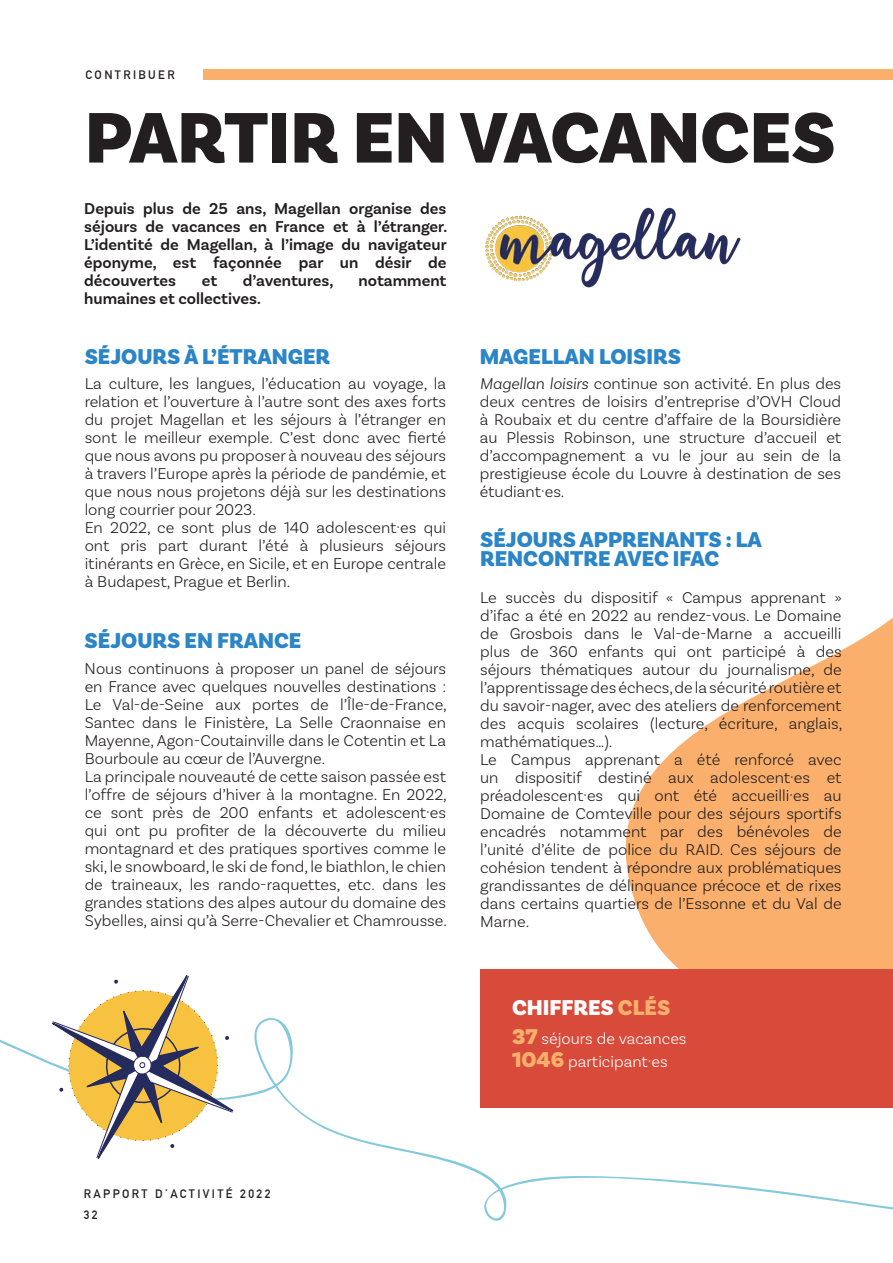
<style>
.page{position:relative;width:893px;height:1263px;background:#fff}
.page>*{position:absolute;margin:0;border:0;box-sizing:border-box;transform-origin:0 0}
.t1{font:900 75px "Basic Sans";color:#231f20}
.t2{font:900 22.5px/19.5px "Basic Sans";color:#2b85c6}
.t3{font:900 22.5px "Basic Sans";color:#fff}
.t4{font:300 16.5px/18px "Basic Sans";color:#231f20;text-align:justify}
.t5{font:600 16.5px/18px "Basic Sans";color:#231f20;text-align:justify}
.t6{font:300 16.5px "Basic Sans";color:#fff}
.t7{font:700 12px "DIN Alternate";letter-spacing:.2em;color:#231f20}
.s1{font-style:italic}
.s2{color:#faaf6c}
.s3{font-weight:900;font-size:22.5px;color:#faaf6c}
</style>
<div class="page">
<div style="left:203px;top:70px;width:690px;height:10px;background:#faaf6c"></div>
<svg style="left:625px;top:618px;width:268px;height:351px;fill:#faaf6c"></svg>
<div style="left:480px;top:969px;width:413px;height:139px;background:#d84b3a"></div>
<img style="left:485px;top:207px;width:256px;height:81px">
<svg style="left:0;top:1018px;width:893px;height:203px"></svg>
<svg style="left:42px;top:975px;width:201px;height:194px"></svg>
<p class="t7" style="left:86px;top:66px;width:91px">CONTRIBUER</p>
<p class="t1" style="left:85px;top:92px;width:752px">PARTIR EN VACANCES</p>
<p class="t5" style="left:84px;top:200px;width:364px">Depuis plus de 25 ans, Magellan organise des séjours de vacances en France et à l’étranger.<br>L’identité de Magellan, à l’image du navigateur éponyme, est façonnée par un désir de découvertes</p>
<p class="t5" style="left:202px;top:272px;width:17px">et</p>
<p class="t5" style="left:243px;top:272px;width:92px">d’aventures,</p>
<p class="t5" style="left:359px;top:272px;width:89px">notamment</p>
<p class="t5" style="left:84px;top:290px;width:178px">humaines et collectives.</p>
<p class="t2" style="left:85px;top:347px;width:247px">SÉJOURS À L’ÉTRANGER</p>
<p class="t4" style="left:85px;top:374px;width:363px">La culture, les langues, l’éducation au voyage, la relation et l’ouverture à l’autre sont des axes forts du projet Magellan et les séjours à l’étranger en sont le meilleur exemple. C’est donc avec fierté que nous avons pu proposer à nouveau des séjours à travers l’Europe après la période de pandémie, et que nous nous projetons déjà sur les destinations long courrier pour 2023.</p>
<p class="t4" style="left:85px;top:518px;width:363px">En 2022, ce sont plus de 140 adolescent·es qui ont pris part durant l’été à plusieurs séjours itinérants en Grèce, en Sicile, et en Europe centrale à Budapest, Prague et Berlin.</p>
<p class="t2" style="left:85px;top:632px;width:218px">SÉJOURS EN FRANCE</p>
<p class="t4" style="left:85px;top:659px;width:364px">Nous continuons à proposer un panel de séjours en France avec quelques nouvelles destinations :<br>Le Val-de-Seine aux portes de l’Île-de-France, Santec dans le Finistère, La Selle Craonnaise en Mayenne, Agon-Coutainville dans le Cotentin et La Bourboule au cœur de l’Auvergne.</p>
<p class="t4" style="left:85px;top:767px;width:364px">La principale nouveauté de cette saison passée est l’offre de séjours d’hiver à la montagne. En 2022, ce sont près de 200 enfants et adolescent·es qui ont pu profiter de la découverte du milieu montagnard et des pratiques sportives comme le ski, le snowboard, le ski de fond, le biathlon, le chien de traineaux, les rando-raquettes, etc. dans les grandes stations des alpes autour du domaine des Sybelles, ainsi qu’à Serre-Chevalier et Chamrousse.</p>
<p class="t2" style="left:480px;top:347px;width:203px">MAGELLAN LOISIRS</p>
<p class="t4" style="left:480px;top:374px;width:363px"><span class="s1">Magellan loisirs</span> continue son activité. En plus des deux centres de loisirs d’entreprise d’OVH Cloud à Roubaix et du centre d’affaire de la Boursidière au Plessis Robinson, une structure d’accueil et d’accompagnement a vu le jour au sein de la prestigieuse école du Louvre à destination de ses étudiant·es.</p>
<p class="t2" style="left:480px;top:530px;width:283px">SÉJOURS APPRENANTS : LA<br>RENCONTRE AVEC IFAC</p>
<p class="t4" style="left:480px;top:588px;width:364px">Le succès du dispositif « Campus apprenant » d’ifac a été en 2022 au rendez-vous. Le Domaine de Grosbois dans le Val-de-Marne a accueilli plus de 360 enfants qui ont participé à des séjours thématiques autour du journalisme, de l’apprentissage des échecs, de la sécurité routière et du savoir-nager, avec des ateliers de renforcement des acquis scolaires (lecture, écriture, anglais, mathématiques…).</p>
<p class="t4" style="left:480px;top:750px;width:363px">Le Campus apprenant a été renforcé avec un dispositif destiné aux adolescent·es et préadolescent·es qui ont été accueilli·es au Domaine de Comteville pour des séjours sportifs encadrés notamment par des bénévoles de l’unité d’élite de police du RAID. Ces séjours de cohésion tendent à répondre aux problématiques grandissantes de délinquance précoce et de rixes dans certains quartiers de l’Essonne et du Val de Marne.</p>
<p class="t3" style="left:512px;top:994px;width:160px">CHIFFRES <span class="s2">CLÉS</span></p>
<p class="t6" style="left:512px;top:1029px;width:176px"><span class="s3">37</span> séjours de vacances</p>
<p class="t6" style="left:512px;top:1051px;width:157px"><span class="s3">1046</span> participant·es</p>
<p class="t7" style="left:84px;top:1185px;width:188px">RAPPORT D’ACTIVITÉ 2022</p>
<p class="t7" style="left:84px;top:1206px;width:15px">32</p>
</div>
